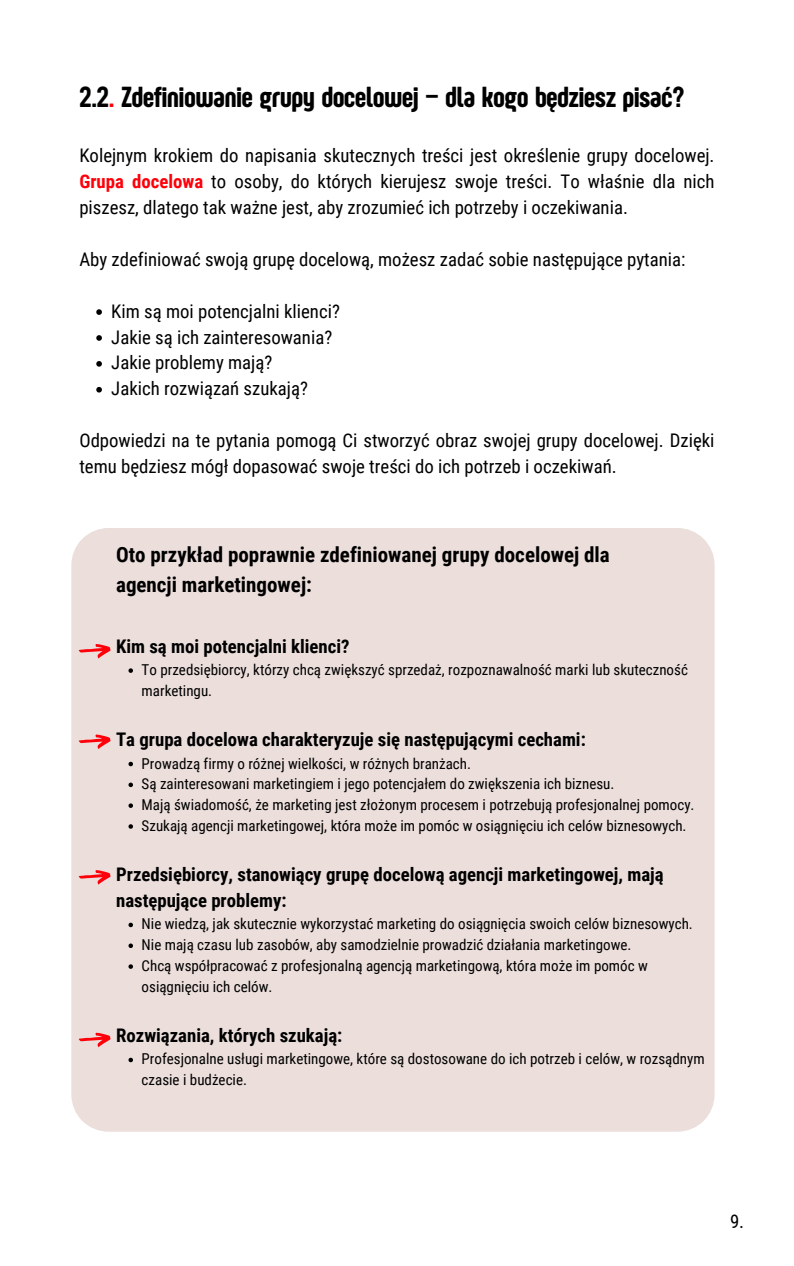
<style>
.page{position:relative;width:794px;height:1266px;background:#fff}
.page>*{position:absolute;margin:0;border:0;box-sizing:border-box;transform-origin:0 0}
.t1{font:30px "Sugo Pro Display";color:#000}
.t2{font:700 21px/29.2px "Roboto Condensed";color:#000}
.t3{font:18.75px/25.9px "Roboto Condensed";color:#000;text-align:justify}
.t4{font:700 18.75px/25.9px "Roboto Condensed";color:#000}
.t5{font:15px/20.9px "Roboto Condensed";color:#000}
.s1{color:#ff000a}
.s2{font-weight:700;color:#ff000a}
</style>
<div class="page">
<svg style="left:96px;top:309px;width:6px;height:6px"></svg>
<svg style="left:96px;top:335px;width:6px;height:6px"></svg>
<svg style="left:96px;top:361px;width:6px;height:6px"></svg>
<svg style="left:96px;top:387px;width:6px;height:5px"></svg>
<div style="left:71px;top:528px;width:643px;height:603px;background:#ebdedb"></div>
<svg style="left:128px;top:668px;width:5px;height:5px"></svg>
<svg style="left:128px;top:762px;width:5px;height:4px"></svg>
<svg style="left:128px;top:782px;width:5px;height:5px"></svg>
<svg style="left:128px;top:803px;width:5px;height:5px"></svg>
<svg style="left:128px;top:824px;width:5px;height:4px"></svg>
<svg style="left:128px;top:922px;width:5px;height:5px"></svg>
<svg style="left:128px;top:943px;width:5px;height:5px"></svg>
<svg style="left:128px;top:964px;width:5px;height:5px"></svg>
<svg style="left:128px;top:1057px;width:5px;height:5px"></svg>
<svg style="left:79px;top:644px;width:31px;height:14px"></svg>
<svg style="left:79px;top:1032px;width:31px;height:15px"></svg>
<svg style="left:79px;top:734px;width:31px;height:15px"></svg>
<svg style="left:79px;top:870px;width:31px;height:14px"></svg>
<p class="t1" style="left:79px;top:79px;width:606px">2.2<span class="s1">.</span> Zdefiniowanie grupy docelowej – dla kogo będziesz pisać?</p>
<p class="t3" style="left:79px;top:143px;width:636px">Kolejnym krokiem do napisania skutecznych treści jest określenie grupy docelowej.<br><span class="s2">Grupa docelowa</span> to osoby, do których kierujesz swoje treści. To właśnie dla nich piszesz, dlatego tak ważne jest, aby zrozumieć ich potrzeby i oczekiwania.</p>
<p class="t3" style="left:79px;top:247px;width:607px">Aby zdefiniować swoją grupę docelową, możesz zadać sobie następujące pytania:</p>
<p class="t3" style="left:111px;top:298px;width:230px">Kim są moi potencjalni klienci?</p>
<p class="t3" style="left:111px;top:324px;width:222px">Jakie są ich zainteresowania?</p>
<p class="t3" style="left:111px;top:350px;width:162px">Jakie problemy mają?</p>
<p class="t3" style="left:111px;top:376px;width:198px">Jakich rozwiązań szukają?</p>
<p class="t3" style="left:79px;top:428px;width:636px">Odpowiedzi na te pytania pomogą Ci stworzyć obraz swojej grupy docelowej. Dzięki temu będziesz mógł dopasować swoje treści do ich potrzeb i oczekiwań.</p>
<p class="t2" style="left:116px;top:540px;width:495px">Oto przykład poprawnie zdefiniowanej grupy docelowej dla agencji marketingowej:</p>
<p class="t4" style="left:116px;top:633px;width:235px">Kim są moi potencjalni klienci?</p>
<p class="t5" style="left:141px;top:659px;width:547px">To przedsiębiorcy, którzy chcą zwiększyć sprzedaż, rozpoznawalność marki lub skuteczność marketingu.</p>
<p class="t4" style="left:116px;top:726px;width:471px">Ta grupa docelowa charakteryzuje się następującymi cechami:</p>
<p class="t5" style="left:141px;top:753px;width:331px">Prowadzą firmy o różnej wielkości, w różnych branżach.</p>
<p class="t5" style="left:141px;top:774px;width:474px">Są zainteresowani marketingiem i jego potencjałem do zwiększenia ich biznesu.</p>
<p class="t5" style="left:141px;top:794px;width:554px">Mają świadomość, że marketing jest złożonym procesem i potrzebują profesjonalnej pomocy.</p>
<p class="t5" style="left:141px;top:815px;width:546px">Szukają agencji marketingowej, która może im pomóc w osiągnięciu ich celów biznesowych.</p>
<p class="t4" style="left:116px;top:861px;width:548px">Przedsiębiorcy, stanowiący grupę docelową agencji marketingowej, mają następujące problemy:</p>
<p class="t5" style="left:141px;top:914px;width:552px">Nie wiedzą, jak skutecznie wykorzystać marketing do osiągnięcia swoich celów biznesowych.</p>
<p class="t5" style="left:141px;top:934px;width:491px">Nie mają czasu lub zasobów, aby samodzielnie prowadzić działania marketingowe.</p>
<p class="t5" style="left:141px;top:955px;width:507px">Chcą współpracować z profesjonalną agencją marketingową, która może im pomóc w osiągnięciu ich celów.</p>
<p class="t4" style="left:116px;top:1022px;width:228px">Rozwiązania, których szukają:</p>
<p class="t5" style="left:141px;top:1049px;width:564px">Profesjonalne usługi marketingowe, które są dostosowane do ich potrzeb i celów, w rozsądnym czasie i budżecie.</p>
<p class="t3" style="left:729px;top:1208px;width:16px">9.</p>
</div>
